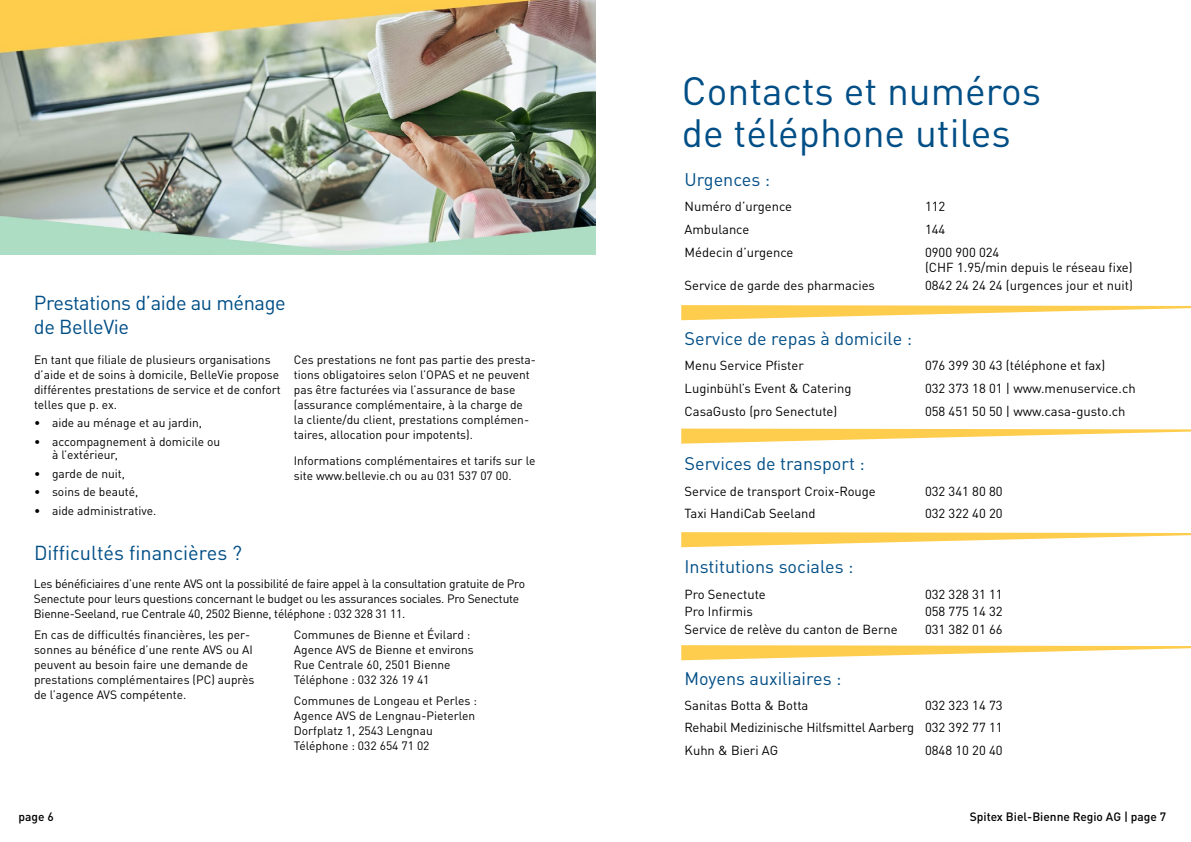
<style>
.page{position:relative;width:1191px;height:842px;background:#fff}
.page>*{position:absolute;margin:0;border:0;box-sizing:border-box;transform-origin:0 0}
.t1{font:39px/42px "DIN Pro";color:#004e86}
.t2{font:20px/24px "DIN Pro";letter-spacing:-.02em;color:#004e86}
.t3{font:20px "DIN Pro";color:#004e86}
.t4{font:18px "DIN Pro";color:#004e86}
.t5{font:13px/22.7px "DIN Pro";color:#000}
.t6{font:12px/15px "DIN Pro";color:#000}
.t7{font:12px/15px "DIN Pro";letter-spacing:-.02em;color:#000}
.t8{font:500 12px "DIN Pro";color:#000}
</style>
<div class="page">
<img style="left:0;top:0;width:595px;height:255px">
<svg style="left:681px;top:305px;width:510px;height:15px"></svg>
<svg style="left:681px;top:429px;width:510px;height:15px"></svg>
<svg style="left:681px;top:532px;width:510px;height:15px"></svg>
<svg style="left:681px;top:645px;width:510px;height:15px"></svg>
<h2 class="t2" style="left:34px;top:289px;width:253px">Prestations d’aide au ménage de BelleVie</h2>
<p class="t6" style="left:34px;top:350px;width:248px">En tant que filiale de plusieurs organisations d’aide et de soins à domicile, BelleVie propose différentes prestations de service et de confort telles que p. ex.</p>
<p class="t6" style="left:34px;top:414px;width:169px">• aide au ménage et au jardin,</p>
<p class="t6" style="left:52px;top:434px;width:170px;line-height:13px;text-indent:-18px">• accompagnement à domicile ou à l’extérieur,</p>
<p class="t6" style="left:34px;top:464px;width:92px">• garde de nuit,</p>
<p class="t6" style="left:34px;top:483px;width:106px">• soins de beauté,</p>
<p class="t6" style="left:34px;top:502px;width:124px">• aide administrative.</p>
<p class="t6" style="left:294px;top:350px;width:244px">Ces prestations ne font pas partie des presta&shy;tions obligatoires selon l’OPAS et ne peuvent pas être facturées via l’assurance de base (assurance complémentaire, à la charge de<br>la cliente/du client, prestations complémen&shy;taires, allocation pour impotents).</p>
<p class="t6" style="left:294px;top:452px;width:243px">Informations complémentaires et tarifs sur le site www.bellevie.ch ou au 031 537 07 00.</p>
<h2 class="t3" style="left:34px;top:537px;width:210px">Difficultés financières ?</h2>
<p class="t7" style="left:34px;top:575px;width:493px">Les bénéficiaires d’une rente AVS ont la possibilité de faire appel à la consultation gratuite de Pro<br>Senectute pour leurs questions concernant le budget ou les assurances sociales. Pro Senectute<br>Bienne-Seeland, rue Centrale 40, 2502 Bienne, téléphone : 032 328 31 11.</p>
<p class="t6" style="left:34px;top:626px;width:222px">En cas de difficultés financières, les per&shy;sonnes au bénéfice d’une rente AVS ou AI peuvent au besoin faire une demande de prestations complémentaires (PC) auprès de l’agence AVS compétente.</p>
<p class="t6" style="left:294px;top:626px;width:182px">Communes de Bienne et Évilard :<br>Agence AVS de Bienne et environs<br>Rue Centrale 60, 2501 Bienne<br>Téléphone : 032 326 19 41</p>
<p class="t6" style="left:294px;top:691px;width:185px">Communes de Longeau et Perles :<br>Agence AVS de Lengnau-Pieterlen<br>Dorfplatz 1, 2543 Lengnau<br>Téléphone : 032 654 71 02</p>
<h1 class="t1" style="left:682px;top:66px;width:360px">Contacts et numéros de téléphone utiles</h1>
<h3 class="t4" style="left:684px;top:165px;width:87px">Urgences :</h3>
<p class="t5" style="left:684px;top:194px;width:109px">Numéro d’urgence</p>
<p class="t5" style="left:925px;top:194px;width:22px">112</p>
<p class="t5" style="left:684px;top:217px;width:66px">Ambulance</p>
<p class="t5" style="left:925px;top:217px;width:22px">144</p>
<p class="t5" style="left:684px;top:239px;width:110px">Médecin d’urgence</p>
<p class="t5" style="left:925px;top:243px;width:209px;line-height:15.6px">0900 900 024<br>(CHF 1.95/min depuis le réseau fixe)</p>
<p class="t5" style="left:684px;top:273px;width:192px">Service de garde des pharmacies</p>
<p class="t5" style="left:925px;top:273px;width:209px">0842 24 24 24 (urgences jour et nuit)</p>
<h3 class="t4" style="left:684px;top:324px;width:229px">Service de repas à domicile :</h3>
<p class="t5" style="left:684px;top:353px;width:121px">Menu Service Pfister</p>
<p class="t5" style="left:925px;top:353px;width:182px">076 399 30 43 (téléphone et fax)</p>
<p class="t5" style="left:684px;top:376px;width:168px">Luginbühl’s Event &amp; Catering</p>
<p class="t5" style="left:925px;top:376px;width:212px">032 373 18 01 | www.menuservice.ch</p>
<p class="t5" style="left:684px;top:398px;width:154px">CasaGusto (pro Senectute)</p>
<p class="t5" style="left:925px;top:398px;width:202px">058 451 50 50 | www.casa-gusto.ch</p>
<h3 class="t4" style="left:684px;top:450px;width:182px">Services de transport :</h3>
<p class="t5" style="left:684px;top:478px;width:193px">Service de transport Croix-Rouge</p>
<p class="t5" style="left:925px;top:478px;width:79px">032 341 80 80</p>
<p class="t5" style="left:684px;top:501px;width:132px">Taxi HandiCab Seeland</p>
<p class="t5" style="left:925px;top:501px;width:79px">032 322 40 20</p>
<h3 class="t4" style="left:684px;top:553px;width:170px">Institutions sociales :</h3>
<p class="t5" style="left:684px;top:581px;width:83px">Pro Senectute</p>
<p class="t5" style="left:925px;top:581px;width:79px">032 328 31 11</p>
<p class="t5" style="left:684px;top:599px;width:70px">Pro Infirmis</p>
<p class="t5" style="left:925px;top:599px;width:79px">058 775 14 32</p>
<p class="t5" style="left:684px;top:617px;width:215px">Service de relève du canton de Berne</p>
<p class="t5" style="left:925px;top:617px;width:79px">031 382 01 66</p>
<h3 class="t4" style="left:684px;top:664px;width:158px">Moyens auxiliaires :</h3>
<p class="t5" style="left:684px;top:692px;width:125px">Sanitas Botta &amp; Botta</p>
<p class="t5" style="left:684px;top:692px;width:319px;text-align:justify;text-indent:240px">032 323 14 73<br>Rehabil Medizinische Hilfsmittel Aarberg 032 392 77 11<br>Kuhn &amp; Bieri AG</p>
<p class="t5" style="left:925px;top:738px;width:79px">0848 10 20 40</p>
<p class="t8" style="left:18px;top:807px;width:37px">page 6</p>
<p class="t8" style="left:969px;top:807px;width:198px">Spitex Biel-Bienne Regio AG | page 7</p>
</div>
